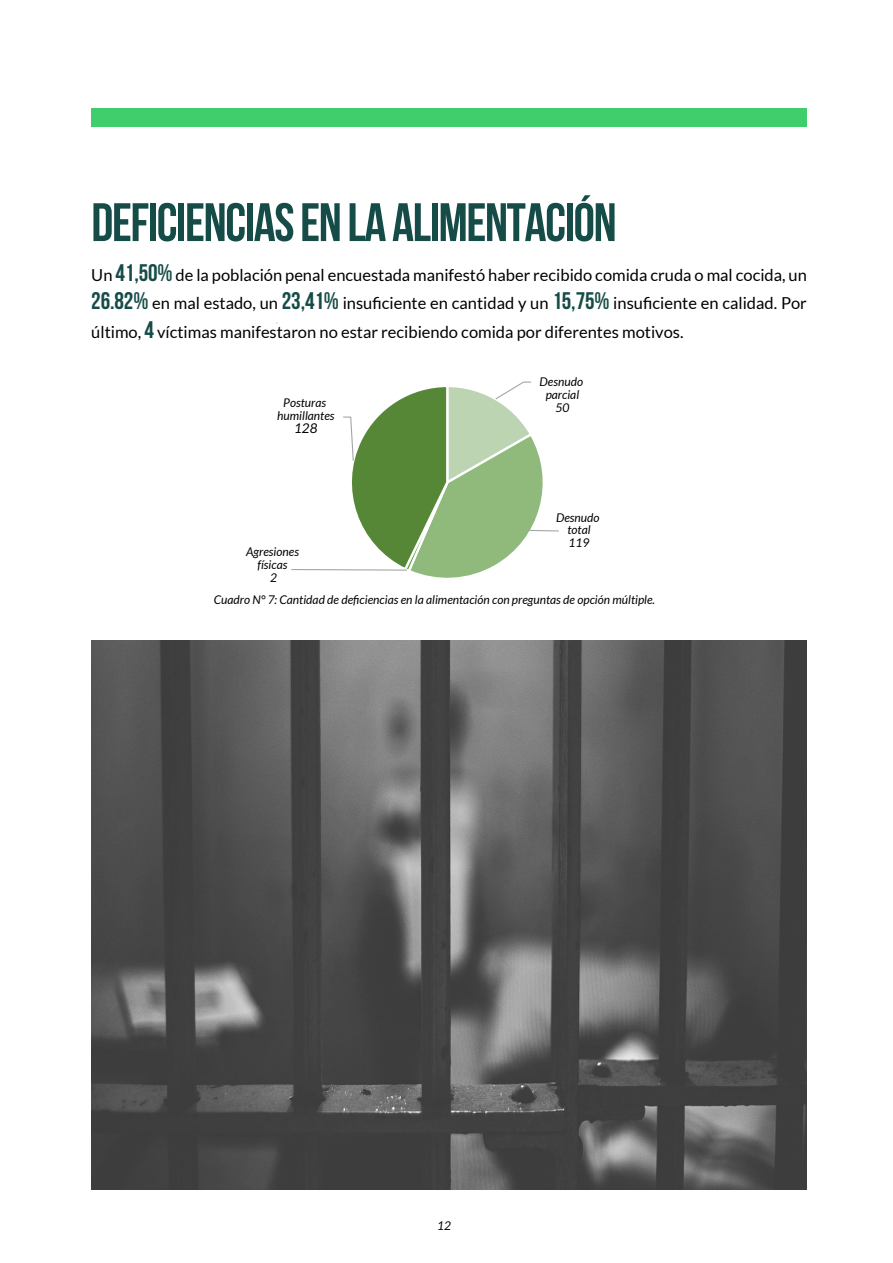
<style>
.page{position:relative;width:893px;height:1263px;background:#fff}
.page>*{position:absolute;margin:0;border:0;box-sizing:border-box;transform-origin:0 0}
.t1{font:700 54px "Bebas Neue";letter-spacing:-.025em;color:#164c48}
.t2{font:16.5px/28.5px "Lato";color:#000;text-align:justify}
.t3{font:italic 13.35px "Lato";color:#000}
.t4{font:italic 12px/12.8px "Lato";color:#000;text-align:center}
.s1{font-family:"Bebas Neue";font-weight:700;font-size:24px;color:#164c48}
</style>
<div class="page">
<div style="left:91px;top:108px;width:716px;height:18px;background:#40cd6b"></div>
<img style="left:91px;top:640px;width:716px;height:550px">
<svg style="left:291px;top:381px;width:268px;height:197px"></svg>
<h1 class="t1" style="left:91px;top:193px;width:527px">DEFICIENCIAS EN LA ALIMENTACIÓN</h1>
<p class="t2" style="left:91px;top:260px;width:717px">Un <span class="s1">41,50%</span> de la población penal encuestada manifestó haber recibido comida cruda o mal cocida, un <span class="s1">26.82%</span> en mal estado, un <span class="s1">23,41%</span> insuficiente en cantidad y un <span class="s1">15,75%</span> insuficiente en calidad. Por último, <span class="s1">4</span> víctimas manifestaron no estar recibiendo comida por diferentes motivos.</p>
<p class="t4" style="left:277px;top:397px;width:59px">Posturas humillantes</p>
<p class="t3" style="left:294px;top:420px;width:25px">128</p>
<p class="t4" style="left:246px;top:546px;width:54px">Agresiones físicas<br>2</p>
<p class="t4" style="left:540px;top:376px;width:45px">Desnudo parcial<br>50</p>
<p class="t4" style="left:556px;top:511px;width:45px">Desnudo total<br>119</p>
<p class="t4" style="left:214px;top:593px;width:443px">Cuadro N° 7: Cantidad de deficiencias en la alimentación con preguntas de opción múltiple.</p>
<p class="t4" style="left:437px;top:1220px;width:15px">12</p>
</div>
